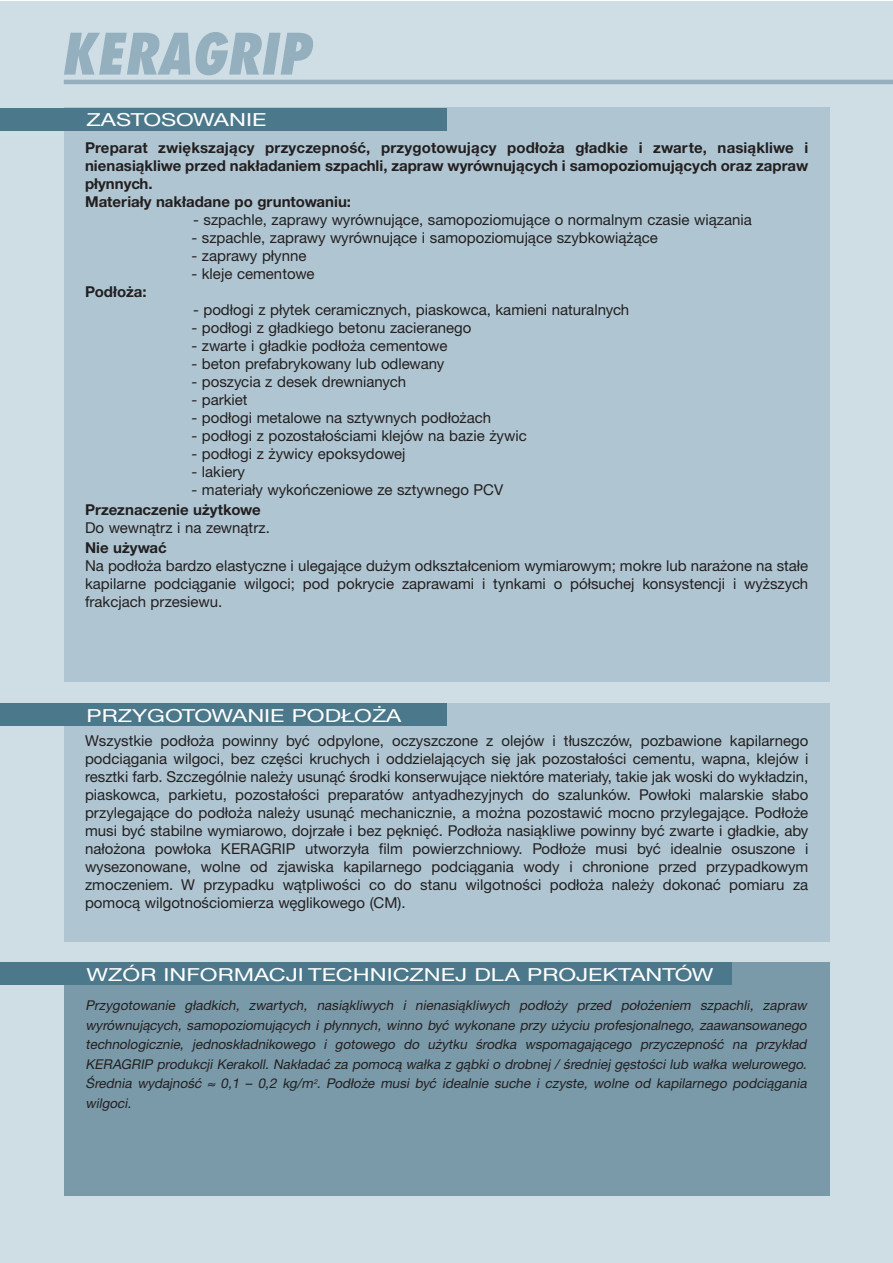
<style>
.page{position:relative;width:893px;height:1263px;background:#fff}
.page>*{position:absolute;margin:0;border:0;box-sizing:border-box;transform-origin:0 0}
.t1{font:italic 800 condensed 55.5px "Futura";color:#94afbd}
.t2{font:18px "Helvetica Neue CE";color:#fff;scale:1.3 1}
.t3{font:15px/18px "Helvetica Neue CE";color:#231f20;text-align:justify}
.t4{font:700 15px/18px "Helvetica Neue CE";color:#231f20}
.t5{font:italic 13.5px/19.5px "Helvetica Neue CE";color:#231f20;text-align:justify}
</style>
<div class="page">
<div style="left:0;top:2px;width:892px;height:1261px;background:#cfdde5"></div>
<div style="left:64px;top:703px;width:765px;height:238px;background:#afc6d2"></div>
<div style="left:64px;top:108px;width:765px;height:574px;background:#afc6d2"></div>
<div style="left:0;top:108px;width:446px;height:22px;background:#4c788b"></div>
<div style="left:64px;top:962px;width:765px;height:234px;background:#7b9aa9"></div>
<div style="left:0;top:962px;width:731px;height:23px;background:#4c788b"></div>
<hr style="left:64px;top:80px;width:828px;height:4px;background:#94afbd">
<div style="left:0;top:703px;width:446px;height:23px;background:#4c788b"></div>
<h1 class="t1" style="left:61px;top:30px;width:251px">KERAGRIP</h1>
<p class="t2" style="left:87px;top:114px;width:140px">ZASTOSOWANIE</p>
<p class="t4" style="left:85px;top:141px;width:724px">Preparat zwiększający przyczepność, przygotowujący podłoża gładkie i zwarte, nasiąkliwe i nienasiąkliwe przed nakładaniem szpachli, zapraw wyrównujących i samopoziomujących oraz zapraw płynnych.<br>Materiały nakładane po gruntowaniu:</p>
<p class="t3" style="left:193px;top:213px;width:560px">- szpachle, zaprawy wyrównujące, samopoziomujące o normalnym czasie wiązania</p>
<p class="t3" style="left:191px;top:231px;width:468px">- szpachle, zaprawy wyrównujące i samopoziomujące szybkowiążące</p>
<p class="t3" style="left:191px;top:249px;width:116px">- zaprawy płynne</p>
<p class="t3" style="left:191px;top:267px;width:125px">- kleje cementowe</p>
<p class="t4" style="left:85px;top:285px;width:63px">Podłoża:</p>
<p class="t3" style="left:193px;top:303px;width:437px">- podłogi z płytek ceramicznych, piaskowca, kamieni naturalnych</p>
<p class="t3" style="left:191px;top:321px;width:281px">- podłogi z gładkiego betonu zacieranego</p>
<p class="t3" style="left:191px;top:339px;width:257px">- zwarte i gładkie podłoża cementowe</p>
<p class="t3" style="left:191px;top:357px;width:254px">- beton prefabrykowany lub odlewany</p>
<p class="t3" style="left:191px;top:375px;width:216px">- poszycia z desek drewnianych</p>
<p class="t3" style="left:191px;top:393px;width:58px">- parkiet</p>
<p class="t3" style="left:191px;top:411px;width:301px">- podłogi metalowe na sztywnych podłożach</p>
<p class="t3" style="left:191px;top:429px;width:337px">- podłogi z pozostałościami klejów na bazie żywic</p>
<p class="t3" style="left:191px;top:447px;width:216px">- podłogi z żywicy epoksydowej</p>
<p class="t3" style="left:191px;top:465px;width:55px">- lakiery</p>
<p class="t3" style="left:191px;top:483px;width:313px">- materiały wykończeniowe ze sztywnego PCV</p>
<p class="t4" style="left:85px;top:503px;width:177px">Przeznaczenie użytkowe</p>
<p class="t3" style="left:85px;top:521px;width:186px">Do wewnątrz i na zewnątrz.</p>
<p class="t4" style="left:85px;top:541px;width:83px">Nie używać</p>
<p class="t3" style="left:85px;top:559px;width:724px">Na podłoża bardzo elastyczne i ulegające dużym odkształceniom wymiarowym; mokre lub narażone na stałe kapilarne podciąganie wilgoci; pod pokrycie zaprawami i tynkami o półsuchej konsystencji i wyższych frakcjach przesiewu.</p>
<p class="t2" style="left:87px;top:709px;width:244px">PRZYGOTOWANIE PODŁOŻA</p>
<p class="t3" style="left:85px;top:734px;width:724px">Wszystkie podłoża powinny być odpylone, oczyszczone z olejów i tłuszczów, pozbawione kapilarnego podciągania wilgoci, bez części kruchych i oddzielających się jak pozostałości cementu, wapna, klejów i resztki farb. Szczególnie należy usunąć środki konserwujące niektóre materiały, takie jak woski do wykładzin, piaskowca, parkietu, pozostałości preparatów antyadhezyjnych do szalunków. Powłoki malarskie słabo przylegające do podłoża należy usunąć mechanicznie, a można pozostawić mocno przylegające. Podłoże musi być stabilne wymiarowo, dojrzałe i bez pęknięć. Podłoża nasiąkliwe powinny być zwarte i gładkie, aby nałożona powłoka KERAGRIP utworzyła film powierzchniowy. Podłoże musi być idealnie osuszone i wysezonowane, wolne od zjawiska kapilarnego podciągania wody i chronione przed przypadkowym zmoczeniem. W przypadku wątpliwości co do stanu wilgotności podłoża należy dokonać pomiaru za pomocą wilgotnościomierza węglikowego (CM).</p>
<p class="t2" style="left:87px;top:969px;width:484px">WZÓR INFORMACJI TECHNICZNEJ DLA PROJEKTANTÓW</p>
<p class="t5" style="left:86px;top:998px;width:724px">Przygotowanie gładkich, zwartych, nasiąkliwych i nienasiąkliwych podłoży przed położeniem szpachli, zapraw wyrównujących, samopoziomujących i płynnych, winno być wykonane przy użyciu profesjonalnego, zaawansowanego technologicznie, jednoskładnikowego i gotowego do użytku środka wspomagającego przyczepność na przykład KERAGRIP produkcj i Kerakoll. Nakładać za pomocą wałka z gąbki o drobnej / średniej gęstości lub wałka welurowego.<br>Średnia wydajność ≈ 0,1 – 0,2 kg/m<sup>2</sup>. Podłoże musi być idealnie suche i czyste, wolne od kapilarnego podciągania wilgoci.</p>
</div>
